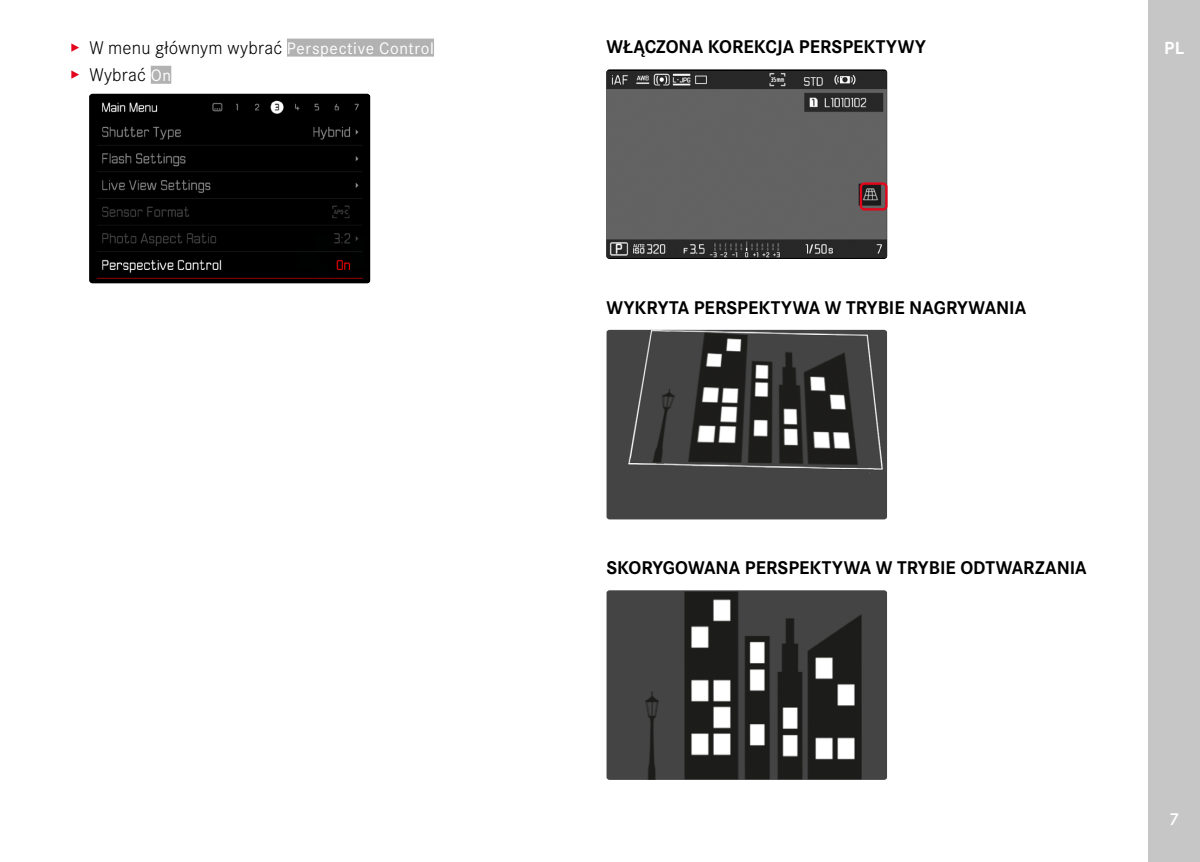
<style>
.page{position:relative;width:1200px;height:862px;background:#fff}
.page>*{position:absolute;margin:0;border:0;box-sizing:border-box;transform-origin:0 0}
.t1{font:700 19.12px "Corporate S";color:#000}
.t2{font:300 19.12px/27.2px "Corporate S";letter-spacing:.015em;color:#000}
.t3{font:700 18.22px "Corporate S";color:#fff}
.t4{font:600 18px "Corporate S";color:#fff}
.s1{color:#e3051b}
.s2{font-weight:400;font-size:17.32px;color:#fff}
</style>
<div class="page">
<div style="left:1148px;top:0;width:51px;height:861px;background:#c6c6c6"></div>
<div style="left:287px;top:39px;width:147px;height:18px;background:#b3b2b2"></div>
<div style="left:151px;top:66px;width:20px;height:18px;background:#b3b2b2"></div>
<img style="left:89px;top:95px;width:281px;height:187px">
<img style="left:606px;top:71px;width:280px;height:187px">
<div style="left:859px;top:182px;width:28px;height:28px;border:2px solid #e3051b;border-radius:3px"></div>
<img style="left:606px;top:329px;width:280px;height:190px">
<img style="left:606px;top:590px;width:280px;height:189px">
<p class="t2" style="left:70px;top:33px;width:365px"><span class="s1">▸</span> W menu głównym wybrać <span class="s2">Perspective Control </span><span class="s1">▸</span> Wybrać <span class="s2">On</span></p>
<p class="t1" style="left:606px;top:32px;width:321px">WŁĄCZONA KOREKCJA PERSPEKTYWY</p>
<p class="t1" style="left:606px;top:292px;width:421px">WYKRYTA PERSPEKTYWA W TRYBIE NAGRYWANIA</p>
<p class="t3" style="left:1163px;top:34px;width:22px">PL</p>
<p class="t1" style="left:606px;top:552px;width:482px">SKORYGOWANA PERSPEKTYWA W TRYBIE ODTWARZANIA</p>
<p class="t4" style="left:1168px;top:805px;width:11px">7</p>
</div>
